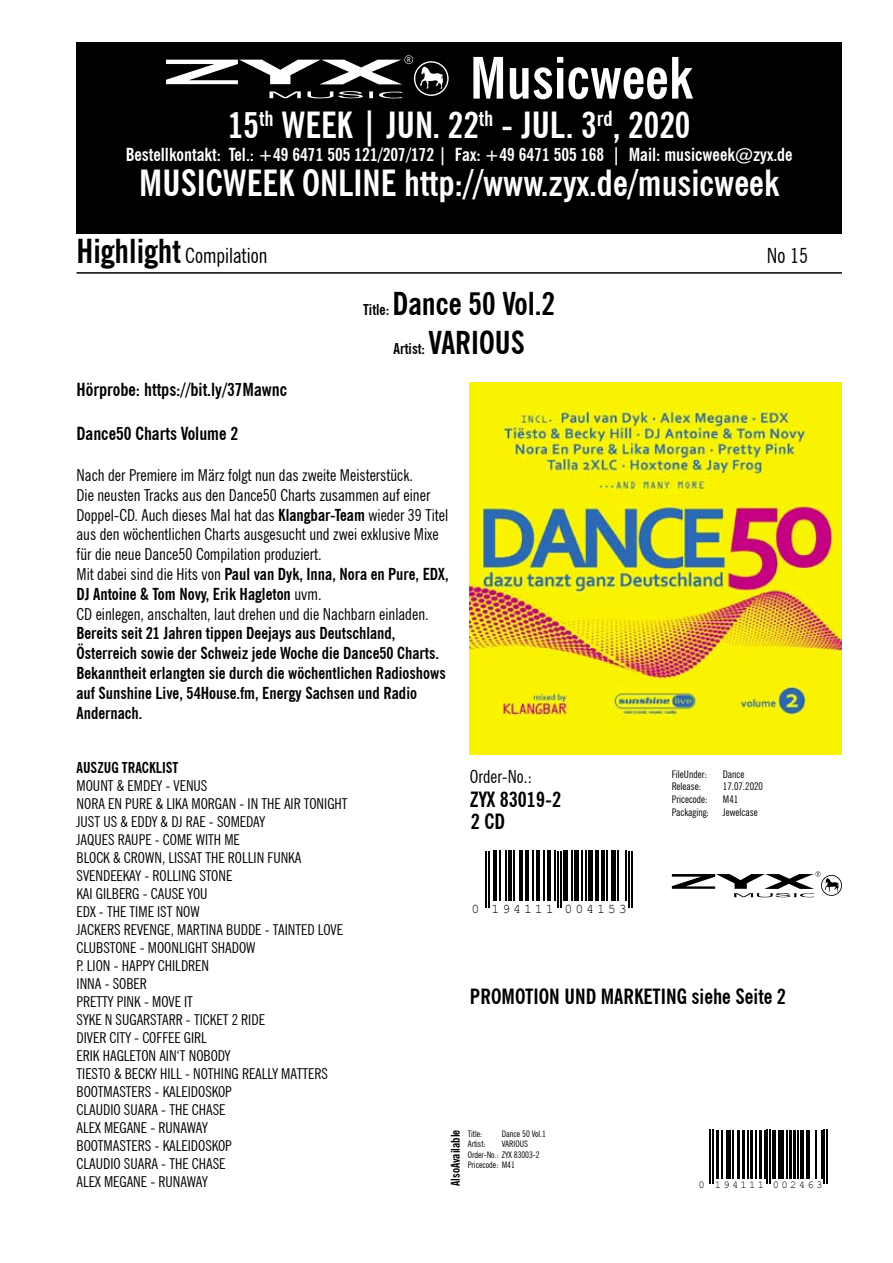
<style>
.page{position:relative;width:893px;height:1263px;background:#fff}
.page>*{position:absolute;margin:0;border:0;box-sizing:border-box;transform-origin:0 0}
.t1{font:700 condensed 57px "News Gothic BT";color:#fff}
.t2{font:700 condensed 36px/58.5px "News Gothic BT";color:#fff;text-align:center}
.t3{font:700 condensed 31.5px "News Gothic BT";color:#000}
.t4{font:700 condensed 21px "News Gothic BT";color:#000}
.t5{font:condensed 21px "News Gothic BT";color:#000}
.t6{font:700 condensed 18px "News Gothic BT";color:#fff}
.t7{font:700 condensed 18px "News Gothic BT";color:#000}
.t8{font:condensed 18px "News Gothic BT";color:#000}
.t9{font:condensed 16.5px/19.8px "News Gothic BT";color:#000}
.t10{font:700 condensed 16.5px/19.8px "News Gothic BT";color:#000}
.t11{font:condensed 15px/18px "News Gothic BT";color:#000}
.t12{font:700 condensed 15px "News Gothic BT";color:#000}
.t13{font:13.35px "Courier New";letter-spacing:.215em;color:#000}
.t14{font:700 condensed 12px "News Gothic BT";color:#000}
.t15{font:10.65px "Courier New";letter-spacing:.215em;color:#000}
.t16{font:condensed 10.5px "News Gothic BT";color:#000}
.t17{font:condensed 9px/10.6px "News Gothic BT";color:#000}
.s1{font-weight:700;font-size:33px}
.s2{font-size:15px}
.s3{font-size:31.5px}
.s4{font-weight:700}
</style>
<div class="page">
<div style="left:77px;top:43px;width:765px;height:191px;background:#000"></div>
<svg style="left:166px;top:55px;width:283px;height:43px"></svg>
<hr style="left:77px;top:272px;width:765px;height:2px;background:#000">
<img style="left:470px;top:383px;width:372px;height:372px">
<hr style="left:485px;top:851px;width:2px;height:56px;background:#000">
<hr style="left:488px;top:851px;width:2px;height:56px;background:#000">
<hr style="left:493px;top:851px;width:3px;height:50px;background:#000">
<hr style="left:499px;top:851px;width:2px;height:50px;background:#000">
<hr style="left:506px;top:851px;width:1px;height:50px;background:#000">
<hr style="left:509px;top:851px;width:3px;height:50px;background:#000">
<hr style="left:513px;top:851px;width:2px;height:50px;background:#000">
<hr style="left:520px;top:851px;width:3px;height:50px;background:#000">
<hr style="left:526px;top:851px;width:3px;height:50px;background:#000">
<hr style="left:532px;top:851px;width:2px;height:50px;background:#000">
<hr style="left:537px;top:851px;width:3px;height:50px;background:#000">
<hr style="left:543px;top:851px;width:1px;height:50px;background:#000">
<hr style="left:547px;top:851px;width:4px;height:50px;background:#000">
<hr style="left:554px;top:851px;width:1px;height:50px;background:#000">
<hr style="left:557px;top:851px;width:1px;height:56px;background:#000">
<hr style="left:560px;top:851px;width:1px;height:56px;background:#000">
<div style="left:563px;top:851px;width:5px;height:50px;background:#000"></div>
<hr style="left:571px;top:851px;width:1px;height:50px;background:#000">
<div style="left:574px;top:851px;width:5px;height:50px;background:#000"></div>
<hr style="left:582px;top:851px;width:1px;height:50px;background:#000">
<hr style="left:585px;top:851px;width:1px;height:50px;background:#000">
<div style="left:588px;top:851px;width:5px;height:50px;background:#000"></div>
<hr style="left:596px;top:851px;width:3px;height:50px;background:#000">
<hr style="left:602px;top:851px;width:3px;height:50px;background:#000">
<hr style="left:606px;top:851px;width:2px;height:50px;background:#000">
<div style="left:611px;top:851px;width:5px;height:50px;background:#000"></div>
<hr style="left:617px;top:851px;width:2px;height:50px;background:#000">
<hr style="left:625px;top:851px;width:2px;height:50px;background:#000">
<hr style="left:628px;top:851px;width:2px;height:56px;background:#000">
<hr style="left:631px;top:851px;width:2px;height:56px;background:#000">
<svg style="left:672px;top:871px;width:170px;height:27px"></svg>
<hr style="left:710px;top:1130px;width:1px;height:54px;background:#000">
<hr style="left:712px;top:1130px;width:1px;height:54px;background:#000">
<hr style="left:716px;top:1130px;width:2px;height:48px;background:#000">
<hr style="left:721px;top:1130px;width:1px;height:48px;background:#000">
<hr style="left:726px;top:1130px;width:1px;height:48px;background:#000">
<hr style="left:728px;top:1130px;width:3px;height:48px;background:#000">
<hr style="left:732px;top:1130px;width:1px;height:48px;background:#000">
<hr style="left:737px;top:1130px;width:2px;height:48px;background:#000">
<hr style="left:742px;top:1130px;width:2px;height:48px;background:#000">
<hr style="left:747px;top:1130px;width:1px;height:48px;background:#000">
<hr style="left:751px;top:1130px;width:2px;height:48px;background:#000">
<hr style="left:756px;top:1130px;width:1px;height:48px;background:#000">
<hr style="left:759px;top:1130px;width:3px;height:48px;background:#000">
<hr style="left:764px;top:1130px;width:1px;height:48px;background:#000">
<hr style="left:767px;top:1130px;width:1px;height:54px;background:#000">
<hr style="left:769px;top:1130px;width:1px;height:54px;background:#000">
<hr style="left:772px;top:1130px;width:3px;height:48px;background:#000">
<hr style="left:778px;top:1130px;width:1px;height:48px;background:#000">
<hr style="left:780px;top:1130px;width:4px;height:48px;background:#000">
<hr style="left:787px;top:1130px;width:1px;height:48px;background:#000">
<hr style="left:789px;top:1130px;width:2px;height:48px;background:#000">
<hr style="left:793px;top:1130px;width:2px;height:48px;background:#000">
<hr style="left:798px;top:1130px;width:1px;height:48px;background:#000">
<hr style="left:800px;top:1130px;width:4px;height:48px;background:#000">
<hr style="left:806px;top:1130px;width:2px;height:48px;background:#000">
<hr style="left:809px;top:1130px;width:1px;height:48px;background:#000">
<hr style="left:815px;top:1130px;width:1px;height:48px;background:#000">
<hr style="left:821px;top:1130px;width:1px;height:48px;background:#000">
<hr style="left:824px;top:1130px;width:1px;height:54px;background:#000">
<hr style="left:826px;top:1130px;width:1px;height:54px;background:#000">
<h1 class="t1" style="left:470px;top:43px;width:224px">Musicweek</h1>
<h2 class="t2" style="left:139px;top:95px;width:641px">15<sup>th</sup> WEEK | JUN. 22<sup>th</sup> - JUL. 3<sup>rd</sup>, 2020<br>MUSICWEEK ONLINE http://www.zyx.de/musicweek</h2>
<h3 class="t5" style="left:77px;top:243px;width:192px"><span class="s1">Highlight</span> Compilation</h3>
<h3 class="t5" style="left:767px;top:243px;width:42px">No 15</h3>
<h3 class="t3" style="left:363px;top:285px;width:193px"><span class="s2">Title:</span> Dance 50 Vol.2</h3>
<p class="t12" style="left:393px;top:339px;width:133px">Artist: <span class="s3">VARIOUS</span></p>
<p class="t7" style="left:77px;top:379px;width:212px">Hörprobe: https://bit.ly/37Mawnc</p>
<p class="t7" style="left:77px;top:422px;width:163px">Dance50 Charts Volume 2</p>
<p class="t9" style="left:77px;top:465px;width:374px">Nach der Premiere im März folgt nun das zweite Meisterstück.<br>Die neusten Tracks aus den Dance50 Charts zusammen auf einer Doppel-CD. Auch dieses Mal hat das <span class="s4">Klangbar-Team</span> wieder 39 Titel aus den wöchentlichen Charts ausgesucht und zwei exklusive Mixe für die neue Dance50 Compilation produziert.<br>Mit dabei sind die Hits von <span class="s4">Paul van Dyk, Inna, Nora en Pure, EDX, DJ Antoine &amp; Tom Novy, Erik Hagleton</span> uvm.<br>CD einlegen, anschalten, laut drehen und die Nachbarn einladen.</p>
<p class="t10" style="left:77px;top:623px;width:371px">Bereits seit 21 Jahren tippen Deejays aus Deutschland, Österreich sowie der Schweiz jede Woche die Dance50 Charts.<br>Bekanntheit erlangten sie durch die wöchentlichen Radioshows auf Sunshine Live, 54House.fm, Energy Sachsen und Radio Andernach.</p>
<p class="t6" style="left:126px;top:144px;width:668px">Bestellkontakt: Tel.: +49 6471 505 121/207/172 | Fax: +49 6471 505 168 | Mail: musicweek@zyx.de</p>
<p class="t12" style="left:77px;top:758px;width:103px">AUSZUG TRACKLIST</p>
<p class="t11" style="left:77px;top:776px;width:273px">MOUNT &amp; EMDEY - VENUS<br>NORA EN PURE &amp; LIKA MORGAN - IN THE AIR TONIGHT<br>JUST US &amp; EDDY &amp; DJ RAE - SOMEDAY<br>JAQUES RAUPE - COME WITH ME<br>BLOCK &amp; CROWN, LISSAT THE ROLLIN FUNKA<br>SVENDEEKAY - ROLLING STONE<br>KAI GILBERG - CAUSE YOU<br>EDX - THE TIME IST NOW<br>JACKERS REVENGE, MARTINA BUDDE - TAINTED LOVE<br>CLUBSTONE - MOONLIGHT SHADOW<br>P. LION - HAPPY CHILDREN<br>INNA - SOBER<br>PRETTY PINK - MOVE IT<br>SYKE N SUGARSTARR - TICKET 2 RIDE<br>DIVER CITY - COFFEE GIRL<br>ERIK HAGLETON AIN‘T NOBODY<br>TIESTO &amp; BECKY HILL - NOTHING REALLY MATTERS<br>BOOTMASTERS - KALEIDOSKOP<br>CLAUDIO SUARA - THE CHASE<br>ALEX MEGANE - RUNAWAY<br>BOOTMASTERS - KALEIDOSKOP<br>CLAUDIO SUARA - THE CHASE<br>ALEX MEGANE - RUNAWAY</p>
<p class="t8" style="left:470px;top:766px;width:64px">Order-No.:</p>
<h3 class="t4" style="left:470px;top:786px;width:93px">ZYX 83019-2</h3>
<h3 class="t4" style="left:471px;top:809px;width:36px">2 CD</h3>
<p class="t13" style="left:471px;top:901px;width:157px">0 194111 004153</p>
<p class="t16" style="left:672px;top:767px;width:37px">FileUnder:</p>
<p class="t16" style="left:723px;top:767px;width:23px">Dance</p>
<p class="t16" style="left:672px;top:780px;width:31px">Release:</p>
<p class="t16" style="left:723px;top:780px;width:42px">17.07.2020</p>
<p class="t16" style="left:672px;top:793px;width:37px">Pricecode:</p>
<p class="t16" style="left:723px;top:793px;width:17px">M41</p>
<p class="t16" style="left:672px;top:806px;width:39px">Packaging:</p>
<p class="t16" style="left:723px;top:806px;width:36px">Jewelcase</p>
<h3 class="t4" style="left:470px;top:983px;width:318px">PROMOTION UND MARKETING siehe Seite 2</h3>
<p class="t14" style="left:448px;top:1186px;width:58px;rotate:-90deg">AlsoAvailable</p>
<p class="t17" style="left:468px;top:1128px;width:16px">Title:</p>
<p class="t17" style="left:502px;top:1128px;width:46px">Dance 50 Vol.1</p>
<p class="t17" style="left:468px;top:1138px;width:73px;text-indent:34px">VARIOUS<br>Order-No.: ZYX 83003-2<br>Pricecode: M41</p>
<p class="t17" style="left:468px;top:1138px;width:19px">Artist:</p>
<p class="t15" style="left:698px;top:1178px;width:125px">0 194111 002463</p>
</div>
